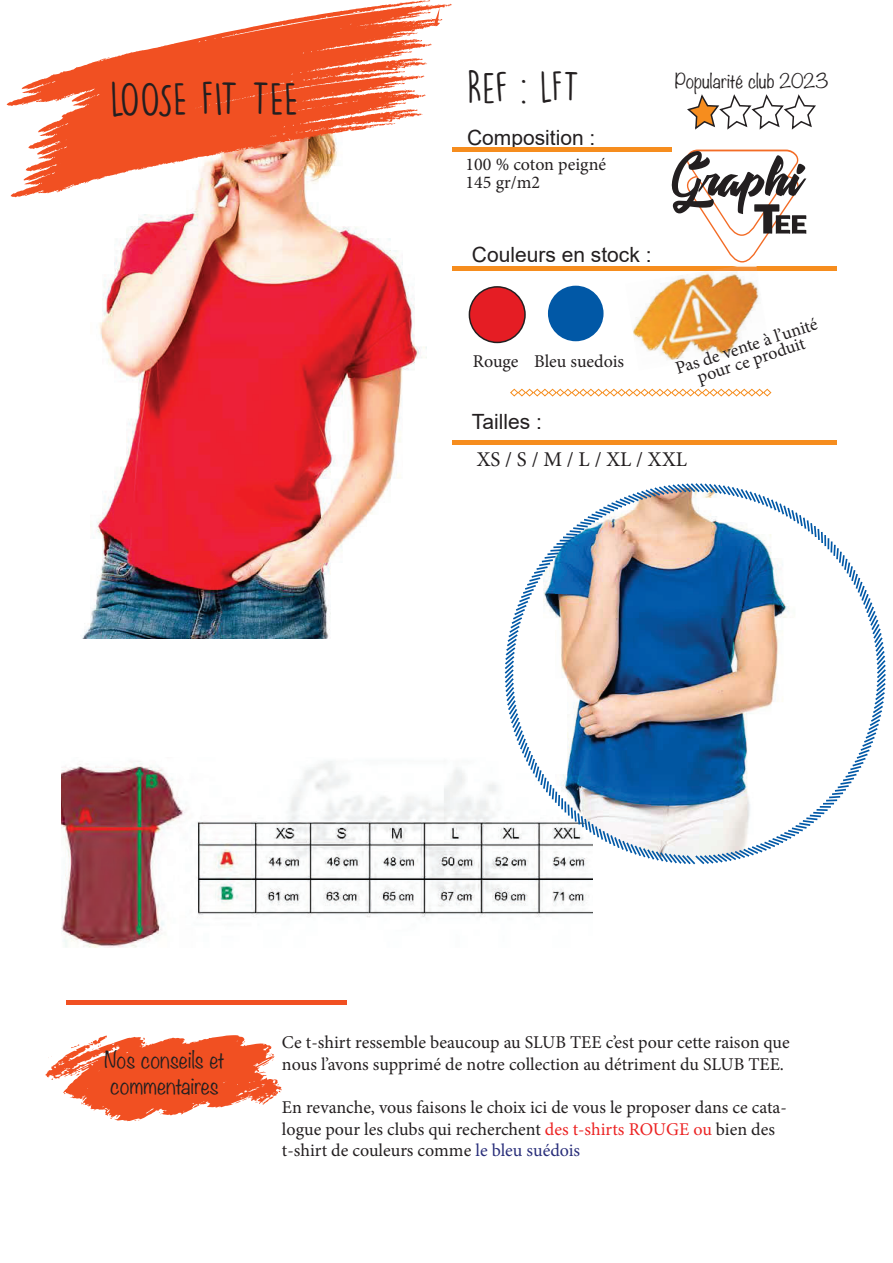
<style>
.page{position:relative;width:893px;height:1263px;background:#fff}
.page>*{position:absolute;margin:0;border:0;box-sizing:border-box;transform-origin:0 0}
.t1{font:45px "DK Lemon Yellow Sun";color:#231f20}
.t2{font:40.5px "DK Lemon Yellow Sun";letter-spacing:-.01em;color:#231f20}
.t3{font:21px "Arial";color:#231f20}
.t4{font:300 21px/25.2px "Noteworthy";color:#231f20}
.t5{font:21px "Minion Pro";letter-spacing:.005em;color:#231f20}
.t6{font:18px/21.6px "Minion Pro";color:#231f20}
.t7{font:300 18px "Noteworthy";color:#231f20}
.s1{color:#ec2323}
.s2{color:#292e7a}
</style>
<div class="page">
<img style="left:62px;top:761px;width:530px;height:187px">
<img style="left:82px;top:197px;width:345px;height:442px">
<svg style="left:7px;top:0;width:445px;height:197px"></svg>
<svg style="left:410px;top:61px;width:11px;height:4px"></svg>
<svg style="left:26px;top:101px;width:9px;height:3px"></svg>
<svg style="left:47px;top:143px;width:7px;height:4px"></svg>
<svg style="left:45px;top:1035px;width:237px;height:86px"></svg>
<hr style="left:452px;top:148px;width:220px;height:4px;background:#f68d1e">
<hr style="left:452px;top:267px;width:385px;height:4px;background:#f68d1e">
<div style="left:452px;top:440px;width:385px;height:5px;background:#f68d1e"></div>
<hr style="left:67px;top:1000px;width:280px;height:4px;background:#f15022">
<svg style="left:672px;top:150px;width:134px;height:113px"></svg>
<svg style="left:687px;top:94px;width:129px;height:36px"></svg>
<div style="left:469px;top:287px;width:56px;height:55px;background:#e51d24;border-radius:50%"></div>
<div style="left:469px;top:286px;width:57px;height:57px;border:2px solid #231f20;border-radius:50%"></div>
<div style="left:548px;top:286px;width:55px;height:55px;background:#0158a6;border-radius:50%"></div>
<svg style="left:510px;top:388px;width:262px;height:9px"></svg>
<svg style="left:503px;top:483px;width:383px;height:383px"></svg>
<img style="left:625px;top:266px;width:145px;height:94px">
<img style="left:706px;top:267px;width:51px;height:4px">
<h1 class="t1" style="left:110px;top:76px;width:190px">LOOSE FIT TEE</h1>
<h2 class="t2" style="left:467px;top:66px;width:114px">Ref : LFT</h2>
<p class="t3" style="left:467px;top:126px;width:130px">Composition :</p>
<p class="t6" style="left:466px;top:156px;width:142px;line-height:18px">100 % coton peigné<br>145 gr/m2</p>
<p class="t3" style="left:472px;top:243px;width:181px">Couleurs en stock :</p>
<p class="t6" style="left:473px;top:352px;width:153px">Rouge Bleu suedois</p>
<p class="t3" style="left:472px;top:410px;width:71px">Tailles :</p>
<p class="t7" style="left:675px;top:65px;width:155px">Popularité club 2023</p>
<p class="t6" style="left:674px;top:363px;width:150px;line-height:15px;text-align:center;rotate:-18deg">Pas de vente à l’unité pour ce produit</p>
<p class="t5" style="left:477px;top:451px;width:212px">XS / S / M / L / XL / XXL</p>
<p class="t4" style="left:105px;top:1046px;width:121px">Nos conseils et commentaires</p>
<p class="t6" style="left:282px;top:1033px;width:509px">Ce t-shirt ressemble beaucoup au SLUB TEE c’est pour cette raison que nous l’avons supprimé de notre collection au détriment du SLUB TEE.</p>
<p class="t6" style="left:282px;top:1098px;width:506px">En revanche, vous faisons le choix ici de vous le proposer dans ce cata&shy;logue pour les clubs qui recherchent <span class="s1">des t-shirts ROUGE ou</span> bien des t-shirt de couleurs comme <span class="s2">le bleu suédois</span></p>
</div>
